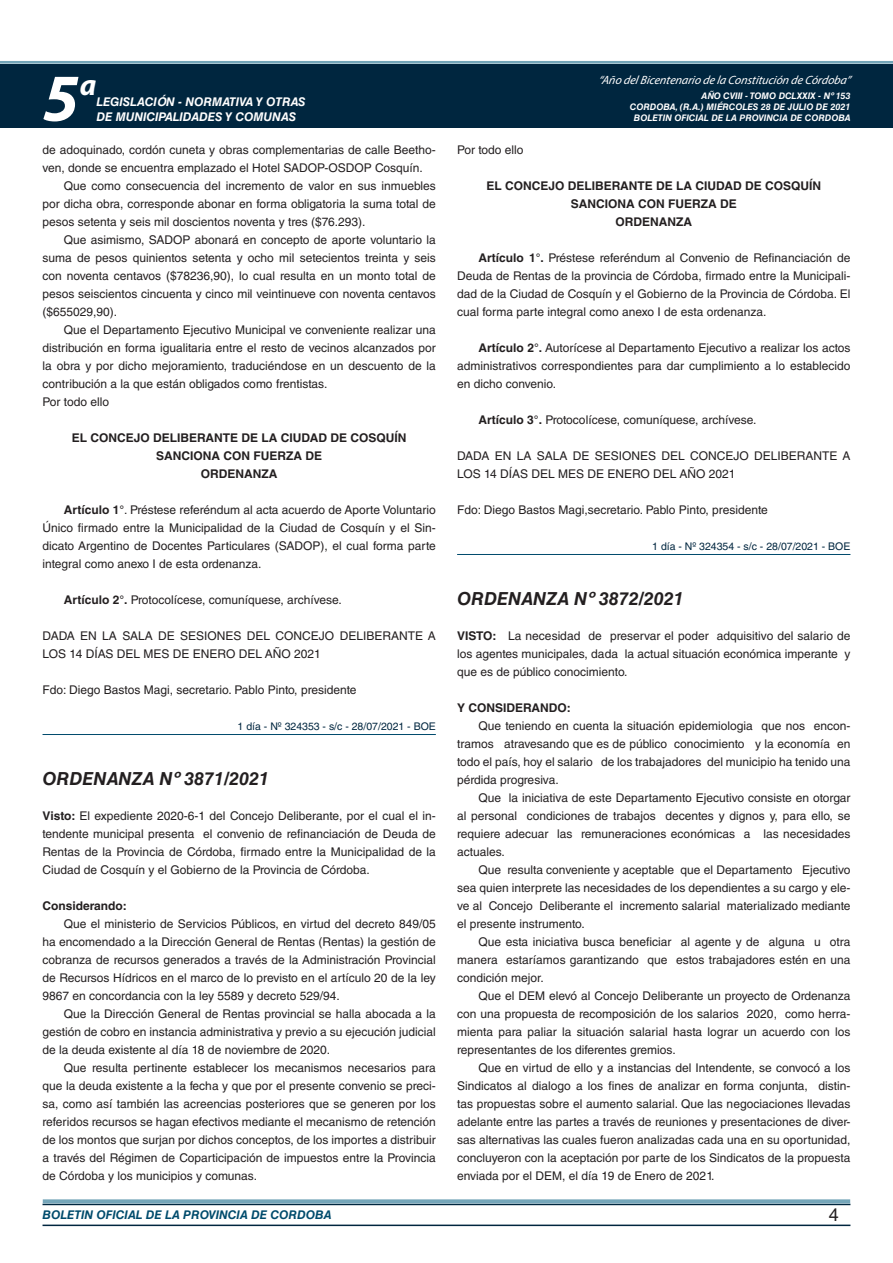
<style>
.page{position:relative;width:893px;height:1263px;background:#fff}
.page>*{position:absolute;margin:0;border:0;box-sizing:border-box;transform-origin:0 0}
.t1{font:italic 700 67.5px "Myriad Pro";color:#fff}
.t2{font:italic 700 30px "Myriad Pro";color:#fff}
.NOMBRE_DE_MINISTERIO{font:italic 700 18px "Helvetica LT Std";color:#231f20}
.t3{font:18px "Helvetica LT Std";color:#231f20}
.BASE{font:12px/18px "Helvetica LT Std";color:#231f20;text-align:justify}
.RESUELVE{font:700 12px "Helvetica LT Std";color:#231f20}
.t4{font:italic 700 12px "Helvetica LT Std";color:#fff}
.t5{font:italic 12px "Myriad Pro";color:#fff}
.t6{font:italic 700 12px "Helvetica LT Std";color:#004b6c}
.BASE-2{font:700 12px "Helvetica LT Std";color:#231f20}
.FECHA_DE_VENCIMIENTO{font:10.5px "Helvetica LT Std";color:#00263f}
.t7{font:italic 700 9px/10.8px "Helvetica LT Std";color:#fff;text-align:right}
.s1{font-weight:700}
</style>
<div class="page">
<div style="left:0;top:61px;width:893px;height:6px;background:#fff;opacity:.75"></div>
<div style="left:0;top:64px;width:893px;height:64px;background:#00263f"></div>
<hr style="left:43px;top:1224px;width:807px;height:2px;background:#00263f">
<div style="left:42px;top:1198px;width:809px;height:8px;background:#fff;opacity:.75"></div>
<hr style="left:43px;top:734px;width:393px;height:1px;background:#004b6c">
<hr style="left:457px;top:554px;width:393px;height:1px;background:#004b6c">
<h1 class="t1" style="left:43px;top:54px;width:38px">5</h1>
<h2 class="t2" style="left:80px;top:66px;width:18px">a</h2>
<p class="t4" style="left:96px;top:95px;width:211px">LEGISLACIÓN - NORMATIVA Y OTRAS</p>
<p class="t4" style="left:96px;top:109px;width:201px">DE MUNICIPALIDADES Y COMUNAS</p>
<p class="BASE" style="left:43px;top:141px;width:395px">de adoquinado, cordón cuneta y obras complementarias de calle Beetho&shy;ven, donde se encuentra emplazado el Hotel SADOP-OSDOP Cosquín.</p>
<p class="BASE" style="left:43px;top:177px;width:395px;text-indent:21px">Que como consecuencia del incremento de valor en sus inmuebles por dicha obra, corresponde abonar en forma obligatoria la suma total de pesos setenta y seis mil doscientos noventa y tres ($76.293).</p>
<p class="BASE" style="left:43px;top:231px;width:395px;text-indent:21px">Que asimismo, SADOP abonará en concepto de aporte voluntario la suma de pesos quinientos setenta y ocho mil setecientos treinta y seis con noventa centavos ($78236,90), lo cual resulta en un monto total de pesos seiscientos cincuenta y cinco mil veintinueve con noventa centavos ($655029,90).</p>
<p class="BASE" style="left:43px;top:321px;width:395px;text-indent:21px">Que el Departamento Ejecutivo Municipal ve conveniente realizar una distribución en forma igualitaria entre el resto de vecinos alcanzados por la obra y por dicho mejoramiento, traduciéndose en un descuento de la contribución a la que están obligados como frentistas.</p>
<p class="BASE" style="left:43px;top:393px;width:68px">Por todo ello</p>
<p class="RESUELVE" style="left:72px;top:430px;width:336px">EL CONCEJO DELIBERANTE DE LA CIUDAD DE COSQUÍN</p>
<p class="RESUELVE" style="left:156px;top:448px;width:167px">SANCIONA CON FUERZA DE</p>
<p class="RESUELVE" style="left:201px;top:466px;width:78px">ORDENANZA</p>
<p class="BASE" style="left:43px;top:501px;width:395px;text-indent:21px"><span class="s1">Artículo 1°</span>. Préstese referéndum al acta acuerdo de Aporte Voluntario Único firmado entre la Municipalidad de la Ciudad de Cosquín y el Sin&shy;dicato Argentino de Docentes Particulares (SADOP), el cual forma parte integral como anexo I de esta ordenanza.</p>
<p class="BASE" style="left:64px;top:591px;width:280px"><span class="s1">Artículo 2°.</span> Protocolícese, comuníquese, archívese.</p>
<p class="BASE" style="left:43px;top:627px;width:395px">DADA EN LA SALA DE SESIONES DEL CONCEJO DELIBERANTE A<br>LOS 14 DÍAS DEL MES DE ENERO DEL AÑO 2021</p>
<p class="BASE" style="left:43px;top:681px;width:316px">Fdo: Diego Bastos Magi, secretario. Pablo Pinto, presidente</p>
<p class="FECHA_DE_VENCIMIENTO" style="left:238px;top:720px;width:200px">1 día - Nº 324353 - s/c - 28/07/2021 - BOE</p>
<p class="NOMBRE_DE_MINISTERIO" style="left:43px;top:768px;width:228px">ORDENANZA Nº 3871/2021</p>
<p class="BASE" style="left:43px;top:807px;width:395px"><span class="s1">Visto:</span> El expediente 2020-6-1 del Concejo Deliberante, por el cual el in&shy;tendente municipal presenta el convenio de refinanciación de Deuda de Rentas de la Provincia de Córdoba, firmado entre la Municipalidad de la Ciudad de Cosquín y el Gobierno de la Provincia de Córdoba.</p>
<p class="BASE-2" style="left:43px;top:898px;width:86px">Considerando:</p>
<p class="BASE" style="left:43px;top:915px;width:395px;text-indent:21px">Que el ministerio de Servicios Públicos, en virtud del decreto 849/05 ha encomendado a la Dirección General de Rentas (Rentas) la gestión de cobranza de recursos generados a través de la Administración Provincial de Recursos Hídricos en el marco de lo previsto en el artículo 20 de la ley 9867 en concordancia con la ley 5589 y decreto 529/94.</p>
<p class="BASE" style="left:43px;top:1005px;width:395px;text-indent:21px">Que la Dirección General de Rentas provincial se halla abocada a la gestión de cobro en instancia administrativa y previo a su ejecución judicial de la deuda existente al día 18 de noviembre de 2020.</p>
<p class="BASE" style="left:43px;top:1059px;width:395px;text-indent:21px">Que resulta pertinente establecer los mecanismos necesarios para que la deuda existente a la fecha y que por el presente convenio se preci&shy;sa, como así también las acreencias posteriores que se generen por los referidos recursos se hagan efectivos mediante el mecanismo de retención de los montos que surjan por dichos conceptos, de los importes a distribuir a través del Régimen de Coparticipación de impuestos entre la Provincia de Córdoba y los municipios y comunas.</p>
<p class="t5" style="left:598px;top:72px;width:254px">“Año delBicentenario de la Constitución de Córdoba”</p>
<p class="t7" style="left:630px;top:91px;width:222px">AÑO CVIII - TOMO DCLXXIX - Nº 153<br>CORDOBA, (R.A.) MIÉRCOLES 28 DE JULIO DE 2021<br>BOLETIN OFICIAL DE LA PROVINCIA DE CORDOBA</p>
<p class="BASE" style="left:457px;top:141px;width:68px">Por todo ello</p>
<p class="RESUELVE" style="left:487px;top:178px;width:336px">EL CONCEJO DELIBERANTE DE LA CIUDAD DE COSQUÍN</p>
<p class="RESUELVE" style="left:571px;top:196px;width:167px">SANCIONA CON FUERZA DE</p>
<p class="RESUELVE" style="left:615px;top:214px;width:78px">ORDENANZA</p>
<p class="BASE" style="left:457px;top:249px;width:395px;text-indent:21px"><span class="s1">Artículo 1°.</span> Préstese referéndum al Convenio de Refinanciación de Deuda de Rentas de la provincia de Córdoba, firmado entre la Municipali&shy;dad de la Ciudad de Cosquín y el Gobierno de la Provincia de Córdoba. El cual forma parte integral como anexo I de esta ordenanza.</p>
<p class="BASE" style="left:457px;top:339px;width:395px;text-indent:21px"><span class="s1">Artículo 2°.</span> Autorícese al Departamento Ejecutivo a realizar los actos administrativos correspondientes para dar cumplimiento a lo establecido en dicho convenio.</p>
<p class="BASE" style="left:478px;top:411px;width:280px"><span class="s1">Artículo 3°.</span> Protocolícese, comuníquese, archívese.</p>
<p class="BASE" style="left:457px;top:447px;width:395px">DADA EN LA SALA DE SESIONES DEL CONCEJO DELIBERANTE A<br>LOS 14 DÍAS DEL MES DE ENERO DEL AÑO 2021</p>
<p class="BASE" style="left:457px;top:501px;width:312px">Fdo: Diego Bastos Magi,secretario. Pablo Pinto, presidente</p>
<p class="FECHA_DE_VENCIMIENTO" style="left:652px;top:540px;width:200px">1 día - Nº 324354 - s/c - 28/07/2021 - BOE</p>
<p class="NOMBRE_DE_MINISTERIO" style="left:457px;top:588px;width:228px">ORDENANZA Nº 3872/2021</p>
<p class="BASE" style="left:457px;top:627px;width:395px"><span class="s1">VISTO:</span> La necesidad de preservar el poder adquisitivo del salario de los agentes municipales, dada la actual situación económica imperante y que es de público conocimiento.</p>
<p class="BASE-2" style="left:457px;top:700px;width:115px">Y CONSIDERANDO:</p>
<p class="BASE" style="left:457px;top:717px;width:395px;text-indent:21px">Que teniendo en cuenta la situación epidemiologia que nos encon&shy;tramos atravesando que es de público conocimiento y la economía en todo el país, hoy el salario de los trabajadores del municipio ha tenido una pérdida progresiva.</p>
<p class="BASE" style="left:457px;top:789px;width:395px;text-indent:21px">Que la iniciativa de este Departamento Ejecutivo consiste en otorgar al personal condiciones de trabajos decentes y dignos y, para ello, se requiere adecuar las remuneraciones económicas a las necesidades actuales.</p>
<p class="BASE" style="left:457px;top:861px;width:395px;text-indent:21px">Que resulta conveniente y aceptable que el Departamento Ejecutivo sea quien interprete las necesidades de los dependientes a su cargo y ele&shy;ve al Concejo Deliberante el incremento salarial materializado mediante el presente instrumento.</p>
<p class="BASE" style="left:457px;top:933px;width:395px;text-indent:21px">Que esta iniciativa busca beneficiar al agente y de alguna u otra manera estaríamos garantizando que estos trabajadores estén en una condición mejor.</p>
<p class="BASE" style="left:457px;top:987px;width:395px;text-indent:21px">Que el DEM elevó al Concejo Deliberante un proyecto de Ordenanza con una propuesta de recomposición de los salarios 2020, como herra&shy;mienta para paliar la situación salarial hasta lograr un acuerdo con los representantes de los diferentes gremios.</p>
<p class="BASE" style="left:457px;top:1059px;width:395px;text-indent:21px">Que en virtud de ello y a instancias del Intendente, se convocó a los Sindicatos al dialogo a los fines de analizar en forma conjunta, distin&shy;tas propuestas sobre el aumento salarial. Que las negociaciones llevadas adelante entre las partes a través de reuniones y presentaciones de diver&shy;sas alternativas las cuales fueron analizadas cada una en su oportunidad, concluyeron con la aceptación por parte de los Sindicatos de la propuesta enviada por el DEM, el día 19 de Enero de 2021.</p>
<p class="t6" style="left:43px;top:1208px;width:290px">BOLETIN OFICIAL DE LA PROVINCIA DE CORDOBA</p>
<h3 class="t3" style="left:829px;top:1204px;width:12px">4</h3>
</div>
